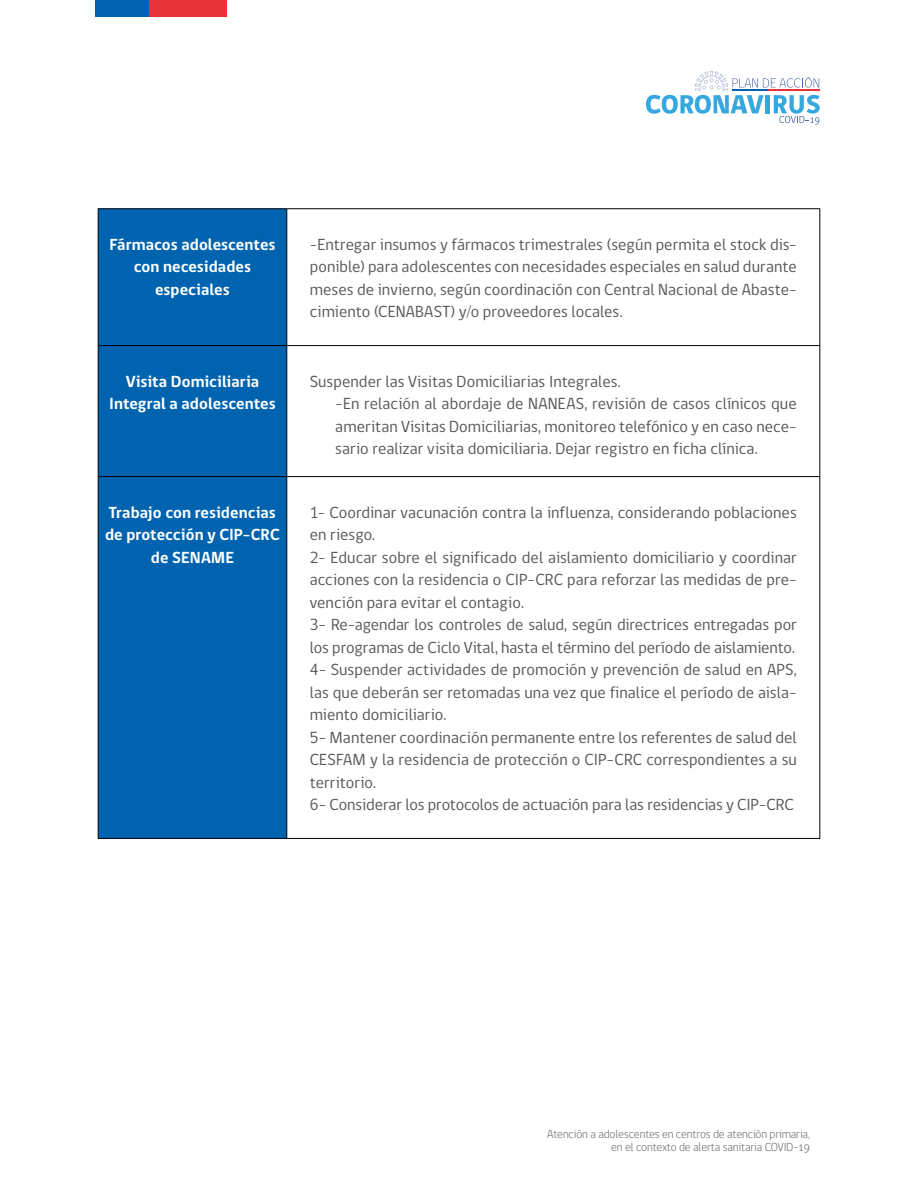
<style>
.page{position:relative;width:918px;height:1188px;background:#fff}
.page>*{position:absolute;margin:0;border:0;box-sizing:border-box;transform-origin:0 0}
.t1{font:16.5px/22.5px "gob CL";letter-spacing:.005em;color:#575756}
.t2{font:700 16.5px/22.5px "gob CL";color:#fff;text-align:center}
.t3{font:300 12px/13.5px "gob CL";letter-spacing:-.01em;color:#575756;text-align:right}
</style>
<div class="page">
<div style="left:95px;top:0;width:54px;height:16px;background:#0063b0"></div>
<div style="left:149px;top:0;width:78px;height:16px;background:#e83338"></div>
<svg style="left:646px;top:71px;width:174px;height:54px"></svg>
<div style="left:99px;top:209px;width:187px;height:629px;background:#0063af"></div>
<hr style="left:98px;top:208px;width:189px;height:1px;background:#000">
<hr style="left:287px;top:208px;width:533px;height:1px;background:#000">
<hr style="left:286px;top:209px;width:1px;height:136px;background:#000">
<hr style="left:98px;top:345px;width:189px;height:1px;background:#000">
<hr style="left:287px;top:345px;width:533px;height:1px;background:#000">
<hr style="left:286px;top:346px;width:1px;height:130px;background:#000">
<hr style="left:98px;top:476px;width:189px;height:1px;background:#000">
<hr style="left:287px;top:476px;width:533px;height:1px;background:#000">
<hr style="left:286px;top:477px;width:1px;height:361px;background:#000">
<hr style="left:98px;top:838px;width:189px;height:1px;background:#000">
<hr style="left:287px;top:838px;width:533px;height:1px;background:#000">
<hr style="left:98px;top:209px;width:1px;height:136px;background:#000">
<hr style="left:819px;top:209px;width:1px;height:136px;background:#000">
<hr style="left:98px;top:346px;width:1px;height:130px;background:#000">
<hr style="left:819px;top:346px;width:1px;height:130px;background:#000">
<hr style="left:98px;top:477px;width:1px;height:361px;background:#000">
<hr style="left:819px;top:477px;width:1px;height:361px;background:#000">
<p class="t2" style="left:109px;top:233px;width:168px">Fármacos adolescentes con necesidades especiales</p>
<p class="t1" style="left:310px;top:233px;width:489px;text-align:justify">-Entregar insumos y fármacos trimestrales (según permita el stock dis&shy;ponible) para adolescentes con necesidades especiales en salud durante meses de invierno, según coordinación con Central Nacional de Abaste&shy;cimiento (CENABAST) y/o proveedores locales.</p>
<p class="t2" style="left:109px;top:370px;width:168px">Visita Domiciliaria<br>Integral a adolescentes</p>
<p class="t1" style="left:335px;top:370px;width:463px;text-indent:-26px">Suspender las Visitas Domiciliarias Integrales.<br>-En relación al abordaje de NANEAS, revisión de casos clínicos que ameritan Visitas Domiciliarias, monitoreo telefónico y en caso nece&shy;sario realizar visita domiciliaria. Dejar registro en ficha clínica.</p>
<p class="t2" style="left:105px;top:501px;width:176px">Trabajo con residencias de protección y CIP-CRC de SENAME</p>
<p class="t1" style="left:310px;top:501px;width:489px">1- Coordinar vacunación contra la influenza, considerando poblaciones en riesgo.<br>2- Educar sobre el significado del aislamiento domiciliario y coordinar acciones con la residencia o CIP-CRC para reforzar las medidas de pre&shy;vención para evitar el contagio.<br>3- Re-agendar los controles de salud, según directrices entregadas por los programas de Ciclo Vital, hasta el término del período de aislamiento.<br>4- Suspender actividades de promoción y prevención de salud en APS, las que deberán ser retomadas una vez que finalice el período de aisla&shy;miento domiciliario.<br>5- Mantener coordinación permanente entre los referentes de salud del CESFAM y la residencia de protección o CIP-CRC correspondientes a su territorio.<br>6- Considerar los protocolos de actuación para las residencias y CIP-CRC</p>
<p class="t3" style="left:547px;top:1127px;width:264px">Atención a adolescentes en centros de atención primaria, en el contexto de alerta sanitaria COVID-19</p>
</div>
